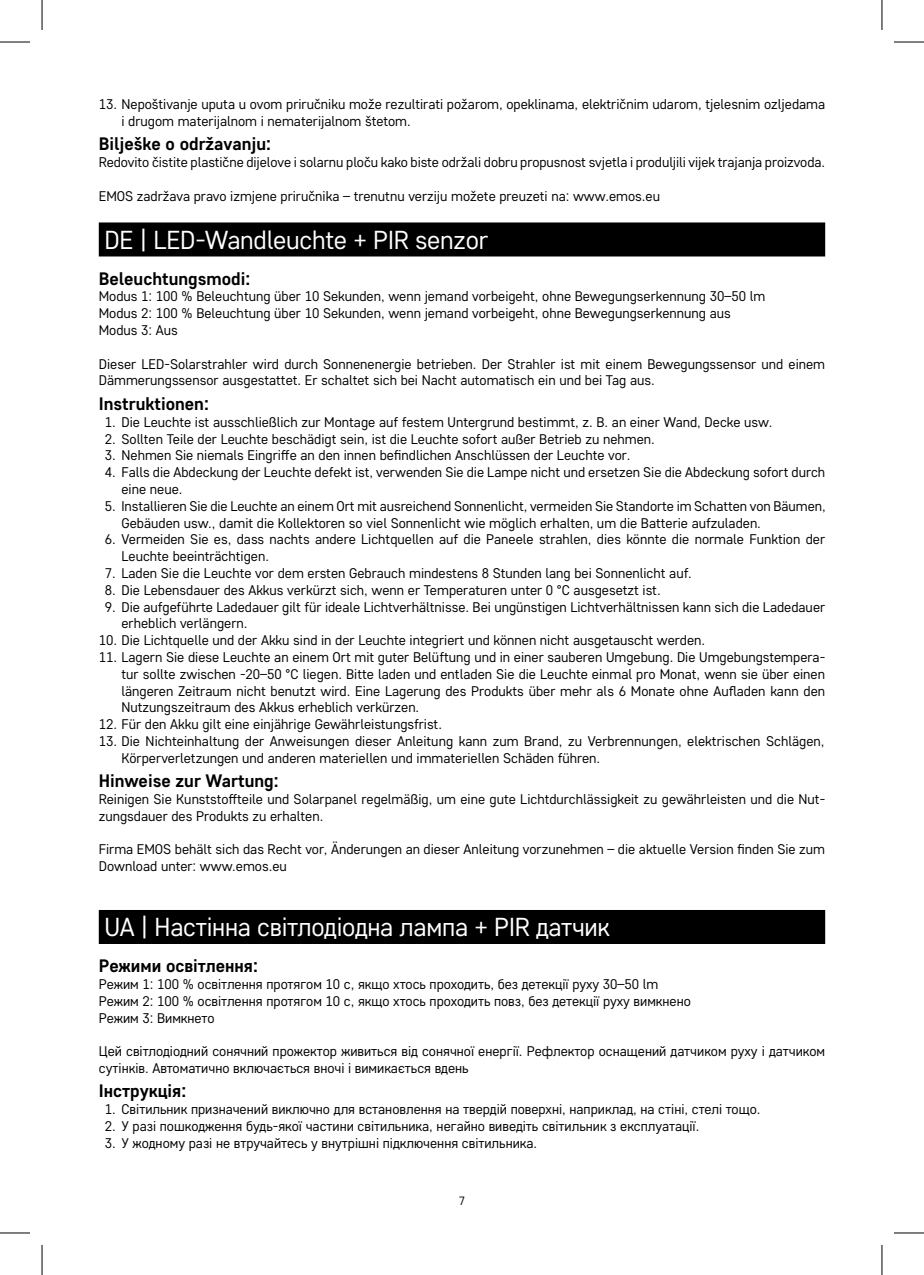
<style>
.page{position:relative;width:924px;height:1275px;background:#fff}
.page>*{position:absolute;margin:0;border:0;box-sizing:border-box;transform-origin:0 0}
.t1{font:26px "Core Sans D35";letter-spacing:-.01em;color:#fff}
.t2{font:700 18px "Core Sans D55";color:#000}
.t3{font:14px/16.8px "Core Sans D35";color:#000}
.t4{font:12px "Core Sans D35";color:#000}
</style>
<div class="page">
<div style="left:99px;top:222px;width:725px;height:34px;background:#000"></div>
<div style="left:99px;top:910px;width:725px;height:34px;background:#000"></div>
<hr style="left:0;top:42px;width:30px;height:1px;background:#000">
<hr style="left:893px;top:42px;width:30px;height:1px;background:#000">
<hr style="left:0;top:1232px;width:30px;height:1px;background:#000">
<hr style="left:893px;top:1232px;width:30px;height:1px;background:#000">
<hr style="left:42px;top:0;width:1px;height:30px;background:#000">
<hr style="left:42px;top:1245px;width:1px;height:30px;background:#000">
<hr style="left:881px;top:0;width:1px;height:30px;background:#000">
<hr style="left:881px;top:1245px;width:1px;height:30px;background:#000">
<p class="t3" style="left:121px;top:95px;width:704px;text-indent:-23px">13. Nepoštivanje uputa u ovom priručniku može rezultirati požarom, opeklinama, električnim udarom, tjelesnim ozljedama i drugom materijalnom i nematerijalnom štetom.</p>
<p class="t2" style="left:99px;top:132px;width:173px">Bilješke o održavanju:</p>
<p class="t3" style="left:99px;top:153px;width:727px">Redovito čistite plastične dijelove i solarnu ploču kako biste održali dobru propusnost svjetla i produljili vijek trajanja proizvoda.</p>
<p class="t3" style="left:99px;top:187px;width:562px">EMOS zadržava pravo izmjene priručnika – trenutnu verziju možete preuzeti na: www.emos.eu</p>
<h1 class="t1" style="left:104px;top:223px;width:385px">DE | LED-Wandleuchte + PIR senzor</h1>
<p class="t2" style="left:99px;top:266px;width:153px">Beleuchtungsmodi:</p>
<p class="t3" style="left:99px;top:288px;width:667px">Modus 1: 100 % Beleuchtung über 10 Sekunden, wenn jemand vorbeigeht, ohne Bewegungserkennung 30–50 lm<br>Modus 2: 100 % Beleuchtung über 10 Sekunden, wenn jemand vorbeigeht, ohne Bewegungserkennung aus<br>Modus 3: Aus</p>
<p class="t3" style="left:99px;top:355px;width:727px">Dieser LED-Solarstrahler wird durch Sonnenenergie betrieben. Der Strahler ist mit einem Bewegungssensor und einem<br>Dämmerungssensor ausgestattet. Er schaltet sich bei Nacht automatisch ein und bei Tag aus.</p>
<p class="t2" style="left:99px;top:392px;width:112px">Instruktionen:</p>
<p class="t3" style="left:105px;top:413px;width:668px">1. Die Leuchte ist ausschließlich zur Montage auf festem Untergrund bestimmt, z. B. an einer Wand, Decke usw.</p>
<p class="t3" style="left:105px;top:430px;width:551px">2. Sollten Teile der Leuchte beschädigt sein, ist die Leuchte sofort außer Betrieb zu nehmen.</p>
<p class="t3" style="left:105px;top:446px;width:527px">3. Nehmen Sie niemals Eingriffe an den innen befindlichen Anschlüssen der Leuchte vor.</p>
<p class="t3" style="left:121px;top:463px;width:705px;text-indent:-17px">4. Falls die Abdeckung der Leuchte defekt ist, verwenden Sie die Lampe nicht und ersetzen Sie die Abdeckung sofort durch eine neue.</p>
<p class="t3" style="left:121px;top:497px;width:705px;text-indent:-17px">5. Installieren Sie die Leuchte an einem Ort mit ausreichend Sonnenlicht, vermeiden Sie Standorte im Schatten von Bäumen,<br>Gebäuden usw., damit die Kollektoren so viel Sonnenlicht wie möglich erhalten, um die Batterie aufzuladen.</p>
<p class="t3" style="left:121px;top:530px;width:704px;text-indent:-17px">6. Vermeiden Sie es, dass nachts andere Lichtquellen auf die Paneele strahlen, dies könnte die normale Funktion der<br>Leuchte beeinträchtigen.</p>
<p class="t3" style="left:105px;top:564px;width:588px">7. Laden Sie die Leuchte vor dem ersten Gebrauch mindestens 8 Stunden lang bei Sonnenlicht auf.</p>
<p class="t3" style="left:105px;top:581px;width:557px">8. Die Lebensdauer des Akkus verkürzt sich, wenn er Temperaturen unter 0 °C ausgesetzt ist.</p>
<p class="t3" style="left:121px;top:598px;width:705px;text-indent:-17px">9. Die aufgeführte Ladedauer gilt für ideale Lichtverhältnisse. Bei ungünstigen Lichtverhältnissen kann sich die Ladedauer erheblich verlängern.</p>
<p class="t3" style="left:99px;top:631px;width:607px">10. Die Lichtquelle und der Akku sind in der Leuchte integriert und können nicht ausgetauscht werden.</p>
<p class="t3" style="left:121px;top:648px;width:705px;text-align:justify;text-indent:-23px">11. Lagern Sie diese Leuchte an einem Ort mit guter Belüftung und in einer sauberen Umgebung. Die Umgebungstempera&shy;tur sollte zwischen -20–50 °C liegen. Bitte laden und entladen Sie die Leuchte einmal pro Monat, wenn sie über einen längeren Zeitraum nicht benutzt wird. Eine Lagerung des Produkts über mehr als 6 Monate ohne Aufladen kann den Nutzungszeitraum des Akkus erheblich verkürzen.</p>
<p class="t3" style="left:99px;top:715px;width:344px">12. Für den Akku gilt eine einjährige Gewährleistungsfrist.</p>
<p class="t3" style="left:121px;top:732px;width:704px;text-indent:-23px">13. Die Nichteinhaltung der Anweisungen dieser Anleitung kann zum Brand, zu Verbrennungen, elektrischen Schlägen,<br>Körperverletzungen und anderen materiellen und immateriellen Schäden führen.</p>
<p class="t2" style="left:99px;top:769px;width:181px">Hinweise zur Wartung:</p>
<p class="t3" style="left:99px;top:790px;width:727px">Reinigen Sie Kunststoffteile und Solarpanel regelmäßig, um eine gute Lichtdurchlässigkeit zu gewährleisten und die Nut&shy;zungsdauer des Produkts zu erhalten.</p>
<p class="t3" style="left:99px;top:840px;width:727px">Firma EMOS behält sich das Recht vor, Änderungen an dieser Anleitung vorzunehmen – die aktuelle Version finden Sie zum<br>Download unter: www.emos.eu</p>
<h1 class="t1" style="left:104px;top:910px;width:506px">UA | Настінна світлодіодна лампа + PIR датчик</h1>
<p class="t2" style="left:99px;top:954px;width:160px">Режими освітлення:</p>
<p class="t3" style="left:99px;top:975px;width:593px">Режим 1: 100 % освітлення протягом 10 с, якщо хтось проходить, без детекції руху 30–50 lm<br>Режим 2: 100 % освітлення протягом 10 с, якщо хтось проходить повз, без детекції руху вимкнено<br>Режим 3: Вимкнето</p>
<p class="t3" style="left:99px;top:1042px;width:727px">Цей світлодіодний сонячний прожектор живиться від сонячної енергії. Рефлектор оснащений датчиком руху і датчиком сутінків. Автоматично включається вночі і вимикається вдень</p>
<p class="t2" style="left:99px;top:1079px;width:89px">Інструкція:</p>
<p class="t3" style="left:105px;top:1100px;width:657px">1. Світильник призначений виключно для встановлення на твердій поверхні, наприклад, на стіні, стелі тощо.</p>
<p class="t3" style="left:105px;top:1117px;width:595px">2. У разі пошкодження будь-якої частини світильника, негайно виведіть світильник з експлуатації.</p>
<p class="t3" style="left:105px;top:1134px;width:434px">3. У жодному разі не втручайтесь у внутрішні підключення світильника.</p>
<p class="t4" style="left:458px;top:1192px;width:8px">7</p>
</div>
